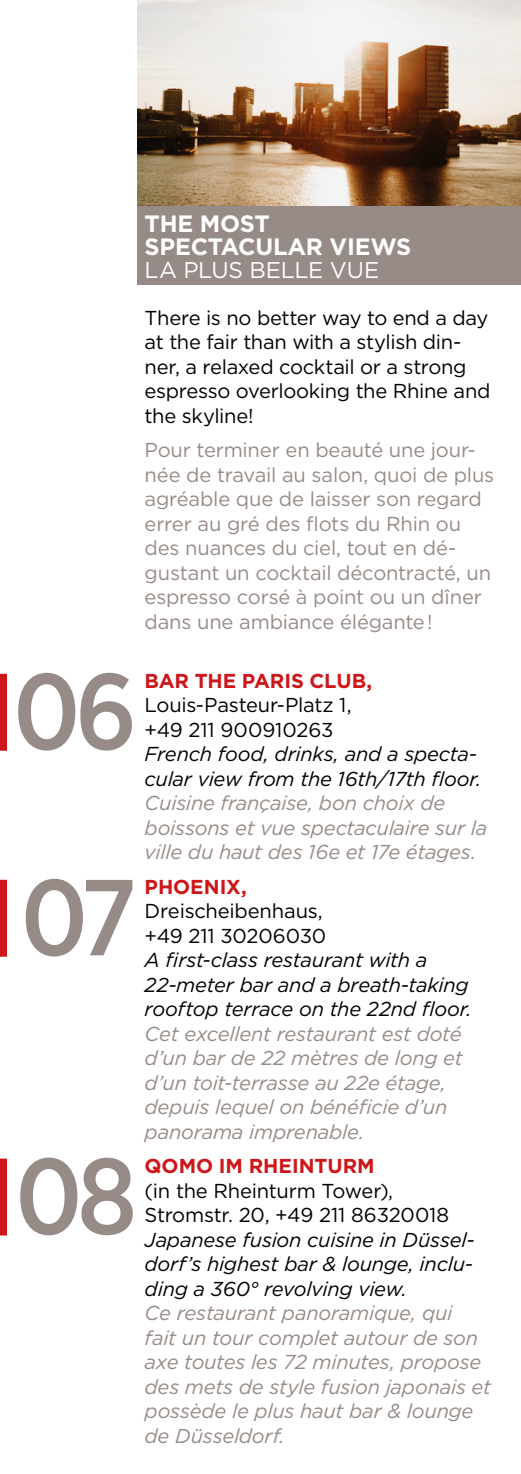
<style>
.page{position:relative;width:521px;height:1474px;background:#fff}
.page>*{position:absolute;margin:0;border:0;box-sizing:border-box;transform-origin:0 0}
.t1{font:500 107.8px/205.8px "Gotham Narrow";color:#978b87}
.t2{font:700 23.62px/22.8px "Gotham";letter-spacing:-.01em;color:#fff}
.t3{font:22.75px "Gotham";letter-spacing:-.01em;color:#fff}
.t4{font:italic 20.12px/24.5px "Gotham";letter-spacing:-.015em;color:#978b87}
.t5{font:20.12px/24.5px "Gotham";letter-spacing:-.015em;color:#000}
.t6{font:italic 20.12px/24.5px "Gotham";letter-spacing:-.015em;color:#000}
.t7{font:20.12px/24.5px "Gotham";letter-spacing:-.01em;color:#978b87}
.t8{font:700 20.12px "Gotham";letter-spacing:-.005em;color:#cd171a}
</style>
<div class="page">
<div style="left:0;top:674px;width:7px;height:76px;background:#cd171a"></div>
<div style="left:0;top:879px;width:7px;height:77px;background:#cd171a"></div>
<img style="left:137px;top:0;width:384px;height:206px">
<div style="left:137px;top:206px;width:384px;height:79px;background:#978b87"></div>
<div style="left:0;top:1158px;width:7px;height:77px;background:#cd171a"></div>
<p class="t2" style="left:145px;top:212px;width:268px">THE MOST<br>SPECTACULAR VIEWS</p>
<p class="t3" style="left:145px;top:255px;width:236px">LA PLUS BELLE VUE</p>
<p class="t5" style="left:145px;top:305px;width:347px">There is no better way to end a day at the fair than with a stylish din&shy;ner, a relaxed cocktail or a strong espresso overlooking the Rhine and the skyline!</p>
<p class="t7" style="left:145px;top:437px;width:351px">Pour terminer en beauté une jour&shy;née de travail au salon, quoi de plus agréable que de laisser son regard errer au gré des flots du Rhin ou des nuances du ciel, tout en dé&shy;gustant un cocktail décontracté, un espresso corsé à point ou un dîner dans une ambiance élégante !</p>
<h1 class="t1" style="left:13px;top:607px;width:126px">06<br>07</h1>
<h1 class="t1" style="left:15px;top:1091px;width:124px">08</h1>
<p class="t8" style="left:145px;top:669px;width:229px">BAR THE PARIS CLUB,</p>
<p class="t5" style="left:145px;top:692px;width:208px">Louis-Pasteur-Platz 1, +49 211 900910263</p>
<p class="t6" style="left:145px;top:741px;width:338px">French food, drinks, and a specta&shy;cular view from the 16th/17th floor.</p>
<p class="t4" style="left:145px;top:790px;width:344px">Cuisine française, bon choix de boissons et vue spectaculaire sur la ville du haut des 16e et 17e étages.</p>
<p class="t8" style="left:145px;top:875px;width:104px">PHOENIX,</p>
<p class="t5" style="left:145px;top:898px;width:183px">Dreischeibenhaus, +49 211 30206030</p>
<p class="t6" style="left:145px;top:947px;width:328px">A first-class restaurant with a<br>22-meter bar and a breath-taking rooftop terrace on the 22nd floor.</p>
<p class="t4" style="left:145px;top:1021px;width:320px">Cet excellent restaurant est doté d’un bar de 22 mètres de long et d’un toit-terrasse au 22e étage, depuis lequel on bénéficie d’un panorama imprenable.</p>
<p class="t8" style="left:145px;top:1154px;width:232px">QOMO IM RHEINTURM</p>
<p class="t5" style="left:145px;top:1177px;width:306px">(in the Rheinturm Tower),<br>Stromstr. 20, +49 211 86320018</p>
<p class="t6" style="left:145px;top:1226px;width:331px;text-align:justify">Japanese fusion cuisine in Düssel&shy;dorf’s highest bar &amp; lounge, inclu&shy;ding a 360° revolving view.</p>
<p class="t4" style="left:145px;top:1300px;width:348px">Ce restaurant panoramique, qui<br>fait un tour complet autour de son axe toutes les 72 minutes, propose des mets de style fusion japonais et possède le plus haut bar &amp; lounge de Düsseldorf.</p>
</div>
